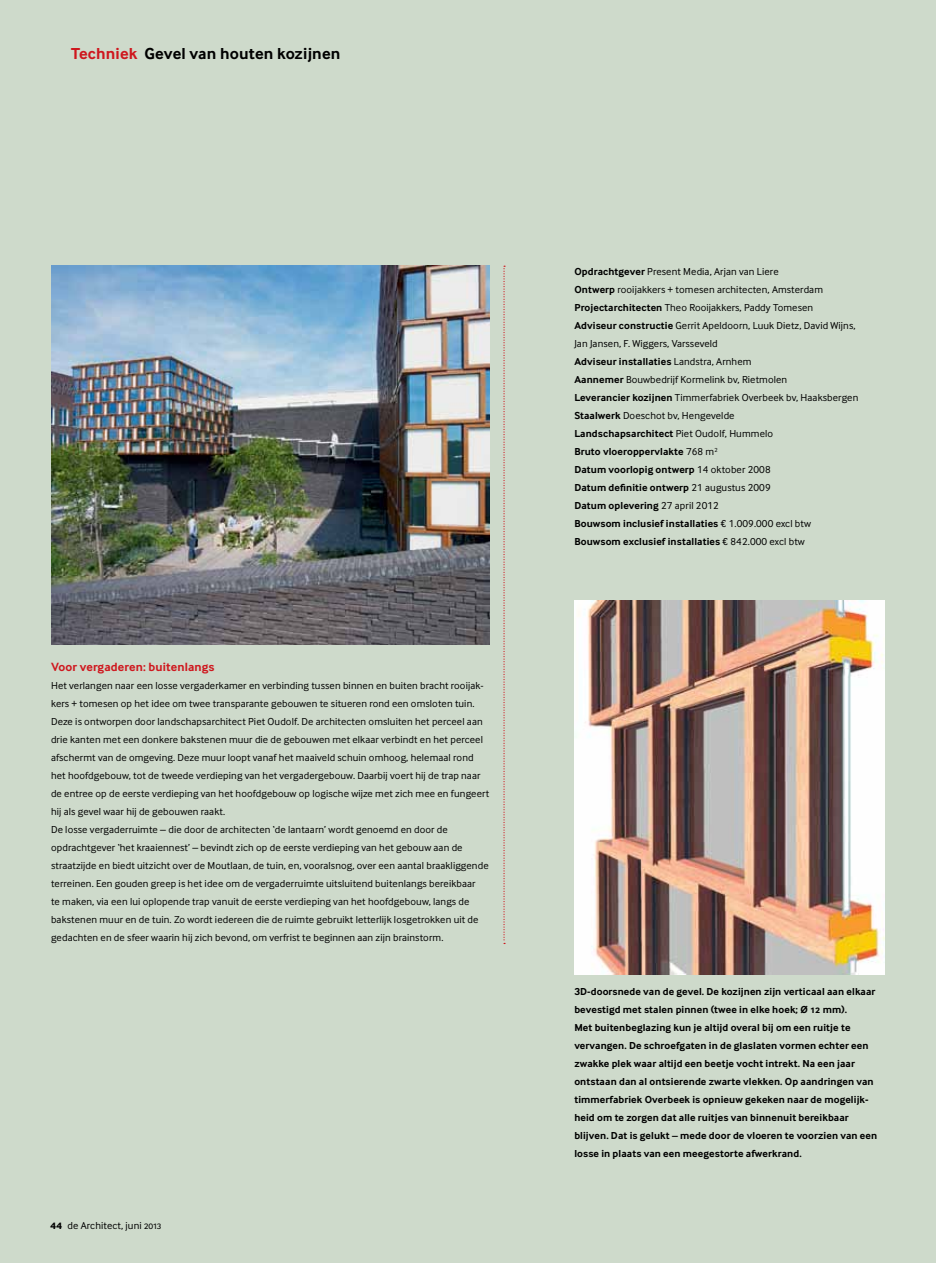
<style>
.page{position:relative;width:936px;height:1263px;background:#fff}
.page>*{position:absolute;margin:0;border:0;box-sizing:border-box;transform-origin:0 0}
.t1{font:700 16.5px "Inter Face Typo";letter-spacing:.01em;color:#000}
.t2{font:700 12.3px "Inter Face Typo";letter-spacing:.01em;color:#ce171e}
.t3{font:10.5px/18px "Inter Face Typo";letter-spacing:.01em;color:#000}
.t4{font:700 10.5px/18px "Inter Face Typo";letter-spacing:.01em;color:#000}
.s1{color:#ce171e}
.s2{font-weight:700;font-size:12.3px}
.s3{font-weight:700}
</style>
<div class="page">
<div style="left:0;top:0;width:935px;height:1263px;background:#cedacb"></div>
<img style="left:51px;top:265px;width:438px;height:380px">
<img style="left:574px;top:600px;width:310px;height:375px">
<svg style="left:503px;top:266px;width:2px;height:678px"></svg>
<h1 class="t1" style="left:71px;top:44px;width:271px"><span class="s1">Techniek</span> Gevel van houten kozijnen</h1>
<p class="t2" style="left:51px;top:660px;width:165px">Voor vergaderen: buitenlangs</p>
<p class="t3" style="left:51px;top:677px;width:439px">Het verlangen naar een losse vergaderkamer en verbinding tussen binnen en buiten bracht rooijak&shy;kers + tomesen op het idee om twee transparante gebouwen te situeren rond een omsloten tuin.<br>Deze is ontworpen door landschapsarchitect Piet Oudolf. De architecten omsluiten het perceel aan drie kanten met een donkere bakstenen muur die de gebouwen met elkaar verbindt en het perceel afschermt van de omgeving. Deze muur loopt vanaf het maaiveld schuin omhoog, helemaal rond het hoofdgebouw, tot de tweede verdieping van het vergadergebouw. Daarbij voert hij de trap naar de entree op de eerste verdieping van het hoofdgebouw op logische wijze met zich mee en fungeert hij als gevel waar hij de gebouwen raakt.<br>De losse vergaderruimte – die door de architecten ‘de lantaarn’ wordt genoemd en door de opdrachtgever ‘het kraaiennest’ – bevindt zich op de eerste verdieping van het gebouw aan de straatzijde en biedt uitzicht over de Moutlaan, de tuin, en, vooralsnog, over een aantal braakliggende terreinen. Een gouden greep is het idee om de vergaderruimte uitsluitend buitenlangs bereikbaar<br>te maken, via een lui oplopende trap vanuit de eerste verdieping van het hoofdgebouw, langs de bakstenen muur en de tuin. Zo wordt iedereen die de ruimte gebruikt letterlijk losgetrokken uit de gedachten en de sfeer waarin hij zich bevond, om verfrist te beginnen aan zijn brainstorm.</p>
<p class="t3" style="left:51px;top:1217px;width:112px"><span class="s2">44</span> de Architect, juni 2013</p>
<p class="t3" style="left:574px;top:263px;width:285px"><span class="s3">Opdrachtgever</span> Present Media, Arjan van Liere<br><span class="s3">Ontwerp</span> rooijakkers + tomesen architecten, Amsterdam <span class="s3">Projectarchitecten</span> Theo Rooijakkers, Paddy Tomesen<br><span class="s3">Adviseur constructie</span> Gerrit Apeldoorn, Luuk Dietz, David Wijns, Jan Jansen, F. Wiggers, Varsseveld<br><span class="s3">Adviseur installaties</span> Landstra, Arnhem<br><span class="s3">Aannemer</span> Bouwbedrijf Kormelink bv, Rietmolen<br><span class="s3">Leverancier kozijnen</span> Timmerfabriek Overbeek bv, Haaksbergen <span class="s3">Staalwerk</span> Doeschot bv, Hengevelde<br><span class="s3">Landschapsarchitect</span> Piet Oudolf, Hummelo<br><span class="s3">Bruto vloeroppervlakte</span> 768 m<sup>2<br></sup><span class="s3">Datum voorlopig ontwerp</span> 14 oktober 2008<br><span class="s3">Datum definitie ontwerp</span> 21 augustus 2009<br><span class="s3">Datum oplevering</span> 27 april 2012<br><span class="s3">Bouwsom inclusief installaties</span> € 1.009.000 excl btw <span class="s3">Bouwsom exclusief installaties</span> € 842.000 excl btw</p>
<p class="t4" style="left:574px;top:982px;width:304px">3D-doorsnede van de gevel. De kozijnen zijn verticaal aan elkaar bevestigd met stalen pinnen (twee in elke hoek; Ø 12 mm).<br>Met buitenbeglazing kun je altijd overal bij om een ruitje te vervangen. De schroefgaten in de glaslaten vormen echter een zwakke plek waar altijd een beetje vocht intrekt. Na een jaar ontstaan dan al ontsierende zwarte vlekken. Op aandringen van timmerfabriek Overbeek is opnieuw gekeken naar de mogelijk&shy;heid om te zorgen dat alle ruitjes van binnenuit bereikbaar blijven. Dat is gelukt – mede door de vloeren te voorzien van een losse in plaats van een meegestorte afwerkrand.</p>
</div>
